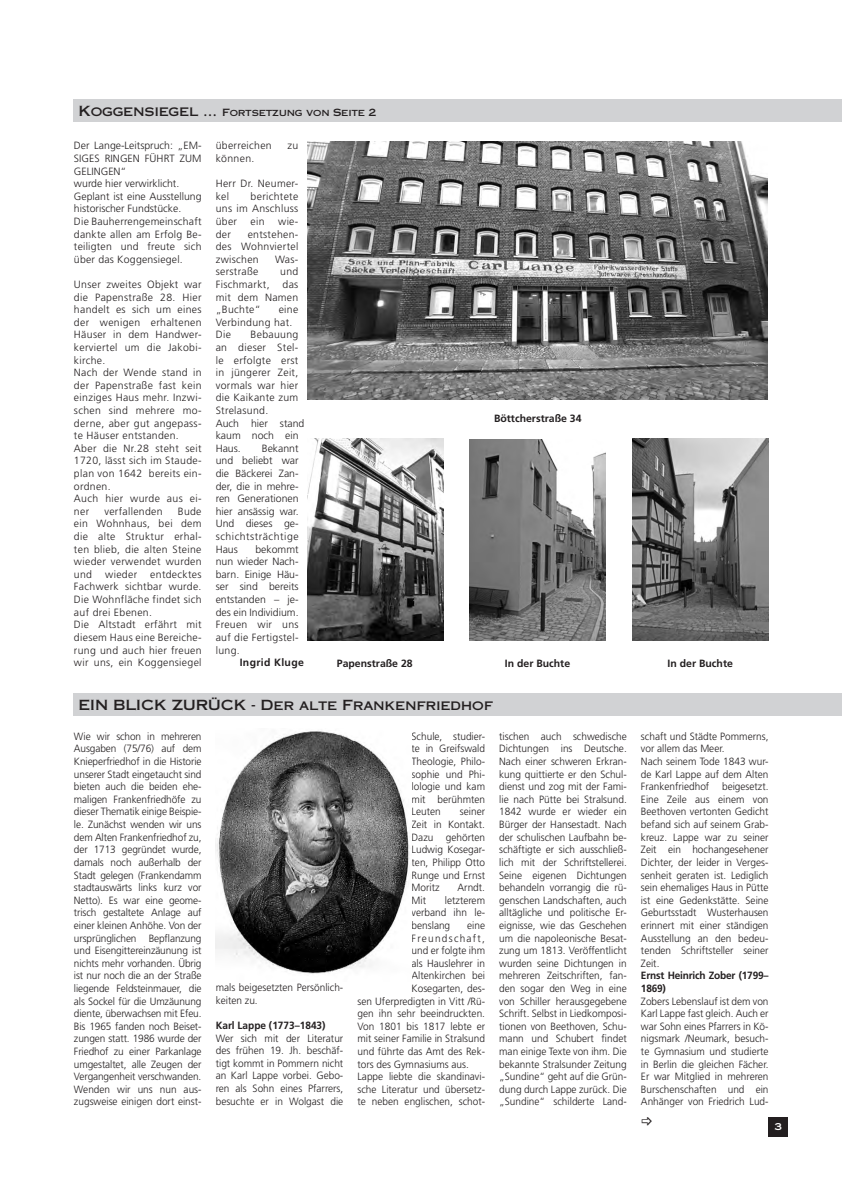
<style>
.page{position:relative;width:842px;height:1191px;background:#fff}
.page>*{position:absolute;margin:0;border:0;box-sizing:border-box;transform-origin:0 0}
.t1{font:14px "Copperplate Thirty One AB";letter-spacing:-.02em;color:#231f20}
.t2{font:300 10.5px/12.6px "Frutiger";color:#231f20;text-align:justify;scale:.96 1}
.t3{font:300 10.5px/12.6px "Frutiger";color:#231f20;text-align:justify}
.t4{font:300 10.5px/12.6px "Frutiger";letter-spacing:.03em;color:#231f20}
.t5{font:700 10.5px "Frutiger CE";color:#231f20}
.t6{font:700 10.5px/12.6px "Frutiger CE";letter-spacing:-.02em;color:#231f20;scale:.96 1}
.t7{font:700 10.5px "Frutiger CE";color:#231f20;scale:.96 1}
.t8{font:300 10.5px "Frutiger";letter-spacing:.125em;color:#231f20;scale:.96 1}
.t9{font:700 10.5px "Frutiger CE";letter-spacing:.03em;color:#231f20}
.t10{font:10px "Copperplate Thirty One AB";letter-spacing:-.02em;color:#231f20}
.t11{font:9.5px "Copperplate Thirty One AB";color:#fff}
.s1{font-size:14px}
</style>
<div class="page">
<div style="left:768px;top:1116px;width:20px;height:20px;background:#231f20"></div>
<div style="left:74px;top:99px;width:768px;height:23px;background:#d1d2d4"></div>
<div style="left:74px;top:693px;width:768px;height:23px;background:#d1d2d4"></div>
<img style="left:308px;top:141px;width:460px;height:259px">
<img style="left:307px;top:439px;width:136px;height:201px">
<img style="left:470px;top:439px;width:136px;height:201px">
<img style="left:632px;top:439px;width:136px;height:201px">
<img style="left:215px;top:731px;width:195px;height:243px">
<p class="t10" style="left:79px;top:106px;width:299px"><span class="s1">Koggensiegel …</span> Fortsetzung von Seite 2</p>
<p class="t3" style="left:74px;top:139px;width:129px">Der Lange-Leitspruch: „EM-SIGES RINGEN FÜHRT ZUM GELINGEN“</p>
<p class="t3" style="left:74px;top:177px;width:107px">wurde hier verwirklicht.</p>
<p class="t3" style="left:74px;top:190px;width:129px">Geplant ist eine Ausstellung historischer Fundstücke.</p>
<p class="t3" style="left:74px;top:215px;width:129px">Die Bauherrengemeinschaft dankte allen am Erfolg Be&shy;teiligten und freute sich über das Koggensiegel.</p>
<p class="t3" style="left:74px;top:278px;width:129px">Unser zweites Objekt war die Papenstraße 28. Hier handelt es sich um eines der wenigen erhaltenen Häuser in dem Handwer&shy;kerviertel um die Jakobi&shy;kirche.</p>
<p class="t3" style="left:74px;top:366px;width:129px">Nach der Wende stand in der Papenstraße fast kein einziges Haus mehr. Inzwi&shy;schen sind mehrere mo&shy;derne, aber gut angepass&shy;te Häuser entstanden.</p>
<p class="t3" style="left:74px;top:442px;width:129px">Aber die Nr.28 steht seit 1720, lässt sich im Staude&shy;plan von 1642 bereits ein&shy;ordnen.</p>
<p class="t4" style="left:74px;top:492px;width:129px">Auch hier wurde aus ei&shy;ner</p>
<p class="t4" style="left:104px;top:505px;width:60px">verfallenden</p>
<p class="t3" style="left:74px;top:505px;width:129px;text-indent:104px">Bude ein Wohnhaus, bei dem die alte Struktur erhal&shy;ten blieb, die alten Steine wieder verwendet wurden und wieder</p>
<p class="t3" style="left:74px;top:568px;width:129px;text-indent:76px">entdecktes Fachwerk sichtbar wurde.<br>Die Wohnfläche findet sich auf drei Ebenen.</p>
<p class="t3" style="left:74px;top:618px;width:129px">Die Altstadt erfährt mit diesem Haus eine Bereiche&shy;rung und auch hier freuen wir uns, ein Koggensiegel</p>
<p class="t4" style="left:216px;top:139px;width:58px">überreichen</p>
<p class="t3" style="left:288px;top:139px;width:12px">zu</p>
<p class="t3" style="left:216px;top:152px;width:40px">können.</p>
<p class="t4" style="left:216px;top:177px;width:84px">Herr Dr. Neumer&shy;kel</p>
<p class="t3" style="left:216px;top:190px;width:84px;text-indent:35px">berichtete uns im Anschluss über</p>
<p class="t3" style="left:251px;top:215px;width:16px">ein</p>
<p class="t3" style="left:278px;top:215px;width:22px">wie-</p>
<p class="t3" style="left:216px;top:228px;width:84px;text-indent:32px">entstehen&shy;des Wohnviertel zwischen</p>
<p class="t3" style="left:216px;top:228px;width:17px">der</p>
<p class="t3" style="left:275px;top:253px;width:25px">Was-</p>
<p class="t4" style="left:216px;top:265px;width:44px">serstraße</p>
<p class="t3" style="left:216px;top:265px;width:84px;text-indent:64px">und Fischmarkt, das mit dem Namen „Buchte“</p>
<p class="t4" style="left:216px;top:303px;width:84px;text-indent:63px">eine<br>Verbindung hat.</p>
<p class="t3" style="left:216px;top:328px;width:17px">Die</p>
<p class="t3" style="left:216px;top:328px;width:84px;text-indent:35px">Bebauung an dieser Stel&shy;le erfolgte erst in jüngerer Zeit, vormals war hier die Kaikante zum Strelasund.</p>
<p class="t3" style="left:216px;top:417px;width:90px;text-align:left">Auch hier stand kaum noch ein<br>Haus.</p>
<p class="t3" style="left:216px;top:442px;width:84px;text-indent:46px">Bekannt und beliebt war die Bäckerei Zan&shy;der, die in mehre&shy;ren Generationen hier ansässig war.<br>Und dieses ge&shy;schichtsträchtige Haus</p>
<p class="t3" style="left:216px;top:543px;width:84px;text-indent:40px">bekommt nun wieder Nach&shy;barn. Einige Häu&shy;ser sind bereits entstanden – je&shy;des ein Individium.</p>
<p class="t3" style="left:216px;top:618px;width:84px">Freuen wir uns auf die Fertigstel&shy;lung.</p>
<p class="t9" style="left:240px;top:656px;width:66px">Ingrid Kluge</p>
<p class="t5" style="left:494px;top:412px;width:89px">Böttcherstraße 34</p>
<p class="t5" style="left:337px;top:656px;width:77px">Papenstraße 28</p>
<p class="t5" style="left:505px;top:656px;width:67px">In der Buchte</p>
<p class="t5" style="left:667px;top:656px;width:67px">In der Buchte</p>
<p class="t1" style="left:79px;top:696px;width:416px">EIN BLICK ZURÜCK - Der alte Frankenfriedhof</p>
<p class="t2" style="left:74px;top:730px;width:134px">Wie wir schon in mehreren Ausgaben (75/76) auf dem Knieperfriedhof in die Historie unserer Stadt eingetaucht sind bieten auch die beiden ehe&shy;maligen Frankenfriedhöfe zu dieser Thematik einige Beispie&shy;le. Zunächst wenden wir uns dem Alten Frankenfriedhof zu, der 1713 gegründet wurde, damals noch außerhalb der Stadt gelegen (Frankendamm stadtauswärts links kurz vor Netto). Es war eine geome&shy;trisch gestaltete Anlage auf einer kleinen Anhöhe. Von der ursprünglichen Bepflanzung und Eisengittereinzäunung ist nichts mehr vorhanden. Übrig ist nur noch die an der Straße liegende Feldsteinmauer, die als Sockel für die Umzäunung diente, überwachsen mit Efeu.<br>Bis 1965 fanden noch Beiset&shy;zungen statt. 1986 wurde der Friedhof zu einer Parkanlage umgestaltet, alle Zeugen der Vergangenheit verschwanden.</p>
<p class="t2" style="left:74px;top:1082px;width:134px">Wenden wir uns nun aus&shy;zugsweise einigen dort einst-</p>
<p class="t2" style="left:216px;top:981px;width:134px">mals beigesetzten Persönlich&shy;keiten zu.</p>
<p class="t7" style="left:216px;top:1019px;width:116px">Karl Lappe (1773–1843)</p>
<p class="t2" style="left:216px;top:1031px;width:134px">Wer sich mit der Literatur des frühen 19. Jh. beschäf&shy;tigt kommt in Pommern nicht an Karl Lappe vorbei. Gebo&shy;ren als Sohn eines Pfarrers, besuchte er in Wolgast die</p>
<p class="t2" style="left:412px;top:730px;width:78px">Schule, studier&shy;te in Greifswald Theologie, Philo&shy;sophie und Phi&shy;lologie und kam mit berühmten Leuten</p>
<p class="t2" style="left:412px;top:805px;width:78px;text-indent:48px">seiner Zeit in Kontakt.<br>Dazu gehörten Ludwig Kosegar&shy;ten, Philipp Otto Runge und Ernst Moritz</p>
<p class="t2" style="left:457px;top:881px;width:30px">Arndt.</p>
<p class="t2" style="left:412px;top:893px;width:78px;text-indent:33px">letzterem verband ihn le&shy;benslang</p>
<p class="t2" style="left:412px;top:893px;width:17px">Mit</p>
<p class="t2" style="left:467px;top:919px;width:20px">eine</p>
<p class="t8" style="left:412px;top:932px;width:78px">Freundschaft,</p>
<p class="t2" style="left:412px;top:944px;width:78px">und er folgte ihm</p>
<p class="t2" style="left:412px;top:956px;width:78px">als Hauslehrer in</p>
<p class="t2" style="left:412px;top:969px;width:78px">Altenkirchen bei</p>
<p class="t2" style="left:412px;top:982px;width:78px">Kosegarten, des-</p>
<p class="t2" style="left:357px;top:994px;width:134px">sen Uferpredigten in Vitt /Rü-</p>
<p class="t2" style="left:357px;top:1007px;width:134px">gen ihn sehr beeindruckten.</p>
<p class="t2" style="left:357px;top:1019px;width:134px">Von 1801 bis 1817 lebte er</p>
<p class="t2" style="left:357px;top:1032px;width:134px">mit seiner Familie in Stralsund</p>
<p class="t2" style="left:357px;top:1045px;width:134px">und führte das Amt des Rek-</p>
<p class="t2" style="left:357px;top:1057px;width:118px">tors des Gymnasiums aus.</p>
<p class="t2" style="left:357px;top:1070px;width:134px">Lappe liebte die skandinavi&shy;sche Literatur und übersetz&shy;te neben englischen, schot-</p>
<p class="t2" style="left:499px;top:730px;width:134px">tischen auch schwedische Dichtungen ins Deutsche.<br>Nach einer schweren Erkran&shy;kung quittierte er den Schul&shy;dienst und zog mit der Fami&shy;lie nach Pütte bei Stralsund.<br>1842 wurde er wieder ein Bürger der Hansestadt. Nach der schulischen Laufbahn be&shy;schäftigte er sich ausschließ&shy;lich mit der Schriftstellerei.<br>Seine eigenen Dichtungen behandeln vorrangig die rü&shy;genschen Landschaften, auch alltägliche und politische Er&shy;eignisse, wie das Geschehen um die napoleonische Besat&shy;zung um 1813. Veröffentlicht wurden seine Dichtungen in mehreren Zeitschriften, fan&shy;den sogar den Weg in eine von Schiller herausgegebene Schrift. Selbst in Liedkomposi&shy;tionen von Beethoven, Schu&shy;mann und Schubert findet man einige Texte von ihm. Die bekannte Stralsunder Zeitung „Sundine“ geht auf die Grün&shy;dung durch Lappe zurück. Die „Sundine“ schilderte Land-</p>
<p class="t2" style="left:641px;top:730px;width:134px">schaft und Städte Pommerns, vor allem das Meer.</p>
<p class="t2" style="left:641px;top:755px;width:134px">Nach seinem Tode 1843 wur&shy;de Karl Lappe auf dem Alten Frankenfriedhof beigesetzt.<br>Eine Zeile aus einem von Beethoven vertonten Gedicht befand sich auf seinem Grab&shy;kreuz. Lappe war zu seiner Zeit ein hochangesehener Dichter, der leider in Verges&shy;senheit geraten ist. Lediglich sein ehemaliges Haus in Pütte ist eine Gedenkstätte. Seine Geburtsstadt Wusterhausen erinnert mit einer ständigen Ausstellung an den bedeu&shy;tenden Schriftsteller seiner Zeit.</p>
<p class="t6" style="left:641px;top:969px;width:134px">Ernst Heinrich Zober (1799–<br>1869)</p>
<p class="t2" style="left:641px;top:994px;width:134px">Zobers Lebenslauf ist dem von Karl Lappe fast gleich. Auch er war Sohn eines Pfarrers in Kö&shy;nigsmark /Neumark, besuch&shy;te Gymnasium und studierte in Berlin die gleichen Fächer.<br>Er war Mitglied in mehreren Burschenschaften und ein Anhänger von Friedrich Lud-</p>
<p class="t11" style="left:774px;top:1121px;width:9px">3</p>
</div>
